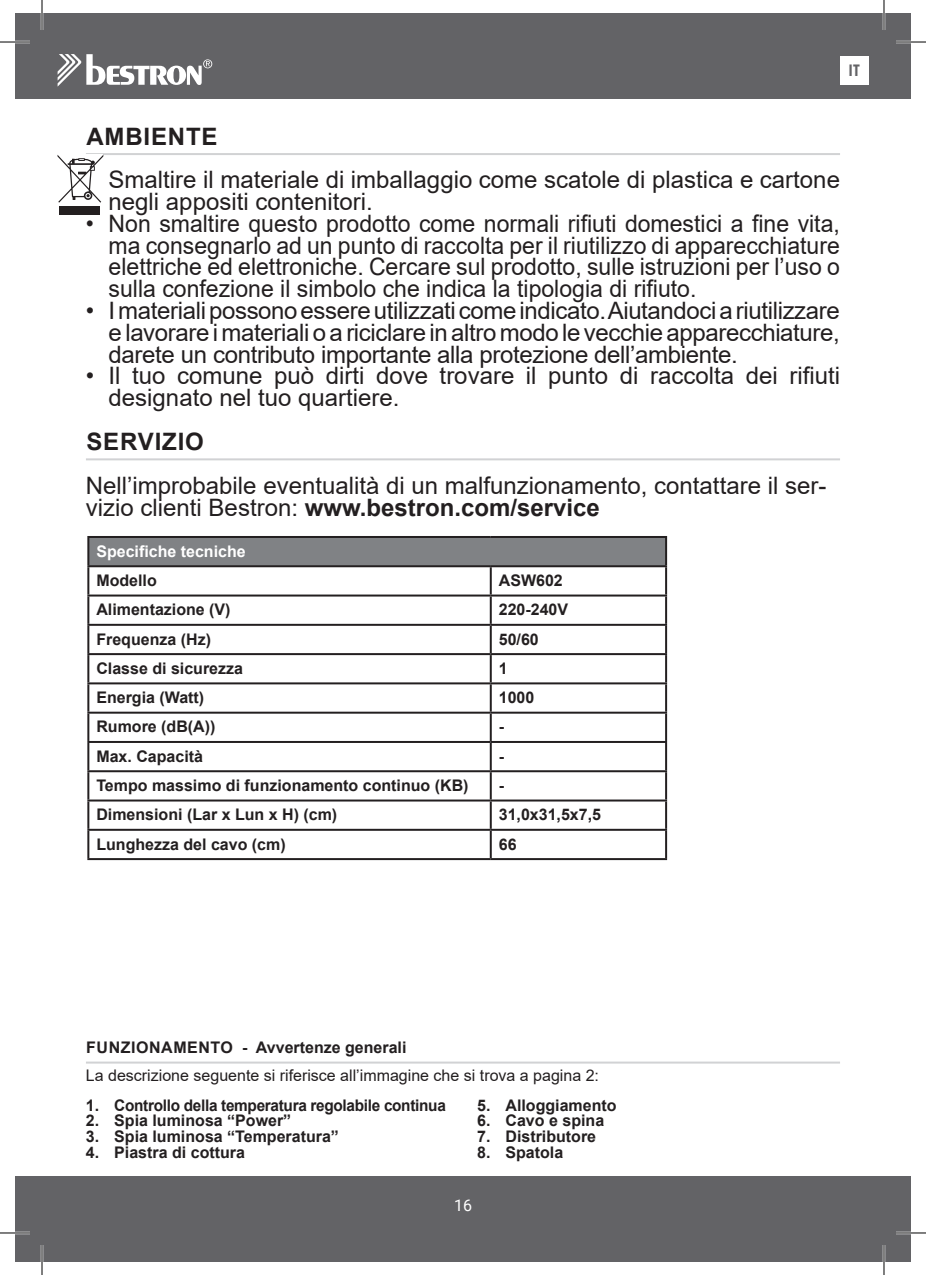
<style>
.page{position:relative;width:926px;height:1275px;background:#fff}
.page>*{position:absolute;margin:0;border:0;box-sizing:border-box;transform-origin:0 0}
.t1{font:24px/21.8px "Arial";color:#231f20}
.t2{font:24px/21.8px "Arial";color:#231f20;text-align:justify;scale:.96 1}
.t3{font:700 24px "Arial";letter-spacing:.035em;color:#231f20}
.t4{font:700 16px "Arial";color:#231f20}
.t5{font:16px "Arial";color:#231f20}
.t6{font:700 16px "Arial";letter-spacing:-.02em;color:#231f20}
.t7{font:700 16px "Arial";color:#fff}
.t8{font:16px "Roboto";color:#fff}
.t9{font:700 16px "Century Gothic";color:#636366}
.s1{font-weight:700}
</style>
<div class="page">
<div style="left:15px;top:14px;width:896px;height:85px;background:#636366"></div>
<div style="left:15px;top:1176px;width:896px;height:85px;background:#636366"></div>
<svg style="left:58px;top:54px;width:154px;height:32px"></svg>
<div style="left:840px;top:56px;width:28px;height:29px;background:#fff"></div>
<hr style="left:86px;top:153px;width:754px;height:2px;background:#d1d2d4">
<hr style="left:86px;top:458px;width:754px;height:2px;background:#d1d2d4">
<hr style="left:86px;top:1061px;width:754px;height:2px;background:#d1d2d4">
<div style="left:88px;top:537px;width:578px;height:29px;background:#808285"></div>
<hr style="left:87px;top:536px;width:404px;height:2px;background:#231f20">
<hr style="left:87px;top:538px;width:2px;height:27px;background:#231f20">
<hr style="left:491px;top:536px;width:176px;height:2px;background:#231f20">
<hr style="left:665px;top:538px;width:2px;height:27px;background:#231f20">
<hr style="left:87px;top:565px;width:404px;height:2px;background:#231f20">
<hr style="left:87px;top:567px;width:2px;height:27px;background:#231f20">
<hr style="left:491px;top:565px;width:176px;height:2px;background:#231f20">
<hr style="left:490px;top:567px;width:2px;height:27px;background:#231f20">
<hr style="left:665px;top:567px;width:2px;height:27px;background:#231f20">
<hr style="left:87px;top:594px;width:404px;height:2px;background:#231f20">
<hr style="left:87px;top:596px;width:2px;height:28px;background:#231f20">
<hr style="left:491px;top:594px;width:176px;height:2px;background:#231f20">
<hr style="left:490px;top:596px;width:2px;height:28px;background:#231f20">
<hr style="left:665px;top:596px;width:2px;height:28px;background:#231f20">
<hr style="left:87px;top:624px;width:404px;height:2px;background:#231f20">
<hr style="left:87px;top:626px;width:2px;height:27px;background:#231f20">
<hr style="left:491px;top:624px;width:176px;height:2px;background:#231f20">
<hr style="left:490px;top:626px;width:2px;height:27px;background:#231f20">
<hr style="left:665px;top:626px;width:2px;height:27px;background:#231f20">
<hr style="left:87px;top:653px;width:404px;height:2px;background:#231f20">
<hr style="left:87px;top:655px;width:2px;height:27px;background:#231f20">
<hr style="left:491px;top:653px;width:176px;height:2px;background:#231f20">
<hr style="left:490px;top:655px;width:2px;height:27px;background:#231f20">
<hr style="left:665px;top:655px;width:2px;height:27px;background:#231f20">
<hr style="left:87px;top:682px;width:404px;height:2px;background:#231f20">
<hr style="left:87px;top:684px;width:2px;height:27px;background:#231f20">
<hr style="left:491px;top:682px;width:176px;height:2px;background:#231f20">
<hr style="left:490px;top:684px;width:2px;height:27px;background:#231f20">
<hr style="left:665px;top:684px;width:2px;height:27px;background:#231f20">
<hr style="left:87px;top:711px;width:404px;height:2px;background:#231f20">
<hr style="left:87px;top:713px;width:2px;height:28px;background:#231f20">
<hr style="left:491px;top:711px;width:176px;height:2px;background:#231f20">
<hr style="left:490px;top:713px;width:2px;height:28px;background:#231f20">
<hr style="left:665px;top:713px;width:2px;height:28px;background:#231f20">
<hr style="left:87px;top:741px;width:404px;height:2px;background:#231f20">
<hr style="left:87px;top:743px;width:2px;height:27px;background:#231f20">
<hr style="left:491px;top:741px;width:176px;height:2px;background:#231f20">
<hr style="left:490px;top:743px;width:2px;height:27px;background:#231f20">
<hr style="left:665px;top:743px;width:2px;height:27px;background:#231f20">
<hr style="left:87px;top:770px;width:404px;height:2px;background:#231f20">
<hr style="left:87px;top:772px;width:2px;height:27px;background:#231f20">
<hr style="left:491px;top:770px;width:176px;height:2px;background:#231f20">
<hr style="left:490px;top:772px;width:2px;height:27px;background:#231f20">
<hr style="left:665px;top:772px;width:2px;height:27px;background:#231f20">
<hr style="left:87px;top:799px;width:404px;height:2px;background:#231f20">
<hr style="left:87px;top:801px;width:2px;height:28px;background:#231f20">
<hr style="left:491px;top:799px;width:176px;height:2px;background:#231f20">
<hr style="left:490px;top:801px;width:2px;height:28px;background:#231f20">
<hr style="left:665px;top:801px;width:2px;height:28px;background:#231f20">
<hr style="left:87px;top:829px;width:404px;height:2px;background:#231f20">
<hr style="left:87px;top:831px;width:2px;height:27px;background:#231f20">
<hr style="left:491px;top:829px;width:176px;height:2px;background:#231f20">
<hr style="left:490px;top:831px;width:2px;height:27px;background:#231f20">
<hr style="left:665px;top:831px;width:2px;height:27px;background:#231f20">
<hr style="left:87px;top:858px;width:404px;height:2px;background:#231f20">
<hr style="left:491px;top:858px;width:176px;height:2px;background:#231f20">
<div style="left:58px;top:155px;width:45px;height:60px;background:linear-gradient(to right,#fff,#fff)"></div>
<div style="left:59px;top:207px;width:41px;height:8px;background:#231f20"></div>
<svg style="left:58px;top:155px;width:45px;height:48px"></svg>
<hr style="left:0;top:41px;width:30px;height:2px;background:#fff">
<hr style="left:896px;top:41px;width:30px;height:2px;background:#fff">
<hr style="left:0;top:1231px;width:30px;height:3px;background:#fff">
<hr style="left:896px;top:1231px;width:30px;height:3px;background:#fff">
<hr style="left:41px;top:0;width:2px;height:30px;background:#fff">
<hr style="left:41px;top:1245px;width:2px;height:30px;background:#fff">
<hr style="left:883px;top:0;width:2px;height:30px;background:#fff">
<hr style="left:883px;top:1245px;width:2px;height:30px;background:#fff">
<hr style="left:0;top:42px;width:30px;height:1px;background:#000">
<hr style="left:896px;top:42px;width:30px;height:1px;background:#000">
<hr style="left:0;top:1232px;width:30px;height:1px;background:#000">
<hr style="left:896px;top:1232px;width:30px;height:1px;background:#000">
<hr style="left:42px;top:0;width:1px;height:30px;background:#000">
<hr style="left:42px;top:1245px;width:1px;height:30px;background:#000">
<hr style="left:884px;top:0;width:1px;height:30px;background:#000">
<hr style="left:884px;top:1245px;width:1px;height:30px;background:#000">
<p class="t9" style="left:849px;top:58px;width:13px">IT</p>
<p class="t3" style="left:86px;top:119px;width:133px">AMBIENTE</p>
<p class="t1" style="left:109px;top:169px;width:733px;text-indent:-23px">• Smaltire il materiale di imballaggio come scatole di plastica e cartone negli appositi contenitori.</p>
<p class="t2" style="left:109px;top:212px;width:763px;text-indent:-23px">• Non smaltire questo prodotto come normali rifiuti domestici a fine vita, ma consegnarlo ad un punto di raccolta per il riutilizzo di apparecchiature elettriche ed elettroniche. Cercare sul prodotto, sulle istruzioni per l’uso o sulla confezione il simbolo che indica la tipologia di rifiuto.</p>
<p class="t1" style="left:109px;top:299px;width:733px;text-align:justify;text-indent:-23px">• I materiali possono essere utilizzati come indicato. Aiutandoci a riutilizzare e lavorare i materiali o a riciclare in altro modo le vecchie apparecchiature, darete un contributo importante alla protezione dell’ambiente.</p>
<p class="t1" style="left:109px;top:365px;width:733px;text-indent:-23px">• Il tuo comune può dirti dove trovare il punto di raccolta dei rifiuti designato nel tuo quartiere.</p>
<p class="t3" style="left:86px;top:424px;width:119px">SERVIZIO</p>
<p class="t1" style="left:86px;top:474px;width:742px">Nell’improbabile eventualità di un malfunzionamento, contattare il ser&shy;vizio clienti Bestron: <span class="s1">www.bestron.com/service</span></p>
<p class="t7" style="left:96px;top:540px;width:151px">Specifiche tecniche</p>
<p class="t4" style="left:96px;top:569px;width:62px">Modello</p>
<p class="t4" style="left:499px;top:569px;width:66px">ASW602</p>
<p class="t4" style="left:96px;top:598px;width:136px">Alimentazione (V)</p>
<p class="t4" style="left:499px;top:598px;width:71px">220-240V</p>
<p class="t4" style="left:96px;top:627px;width:116px">Frequenza (Hz)</p>
<p class="t4" style="left:499px;top:627px;width:42px">50/60</p>
<p class="t4" style="left:96px;top:657px;width:148px">Classe di sicurezza</p>
<p class="t4" style="left:499px;top:657px;width:10px">1</p>
<p class="t4" style="left:96px;top:686px;width:109px">Energia (Watt)</p>
<p class="t4" style="left:499px;top:686px;width:37px">1000</p>
<p class="t4" style="left:96px;top:715px;width:121px">Rumore (dB(A))</p>
<p class="t4" style="left:499px;top:715px;width:7px">-</p>
<p class="t4" style="left:96px;top:745px;width:108px">Max. Capacità</p>
<p class="t4" style="left:499px;top:745px;width:7px">-</p>
<p class="t4" style="left:96px;top:774px;width:374px">Tempo massimo di funzionamento continuo (KB)</p>
<p class="t4" style="left:499px;top:774px;width:7px">-</p>
<p class="t4" style="left:96px;top:803px;width:242px">Dimensioni (Lar x Lun x H) (cm)</p>
<p class="t4" style="left:499px;top:803px;width:104px">31,0x31,5x7,5</p>
<p class="t4" style="left:96px;top:832px;width:191px">Lunghezza del cavo (cm)</p>
<p class="t4" style="left:499px;top:832px;width:19px">66</p>
<p class="t4" style="left:86px;top:1036px;width:322px">FUNZIONAMENTO - Avvertenze generali</p>
<p class="t5" style="left:86px;top:1064px;width:515px">La descrizione seguente si riferisce all’immagine che si trova a pagina 2:</p>
<p class="t6" style="left:86px;top:1093px;width:361px">1. Controllo della temperatura regolabile continua</p>
<p class="t4" style="left:86px;top:1109px;width:207px">2. Spia luminosa “Power”</p>
<p class="t4" style="left:86px;top:1125px;width:254px">3. Spia luminosa “Temperatura”</p>
<p class="t4" style="left:86px;top:1140px;width:161px">4. Piastra di cottura</p>
<p class="t4" style="left:477px;top:1093px;width:141px">5. Alloggiamento</p>
<p class="t4" style="left:477px;top:1109px;width:129px">6. Cavo e spina</p>
<p class="t4" style="left:477px;top:1125px;width:121px">7. Distributore</p>
<p class="t4" style="left:477px;top:1140px;width:88px">8. Spatola</p>
<p class="t8" style="left:454px;top:1193px;width:19px">16</p>
</div>
